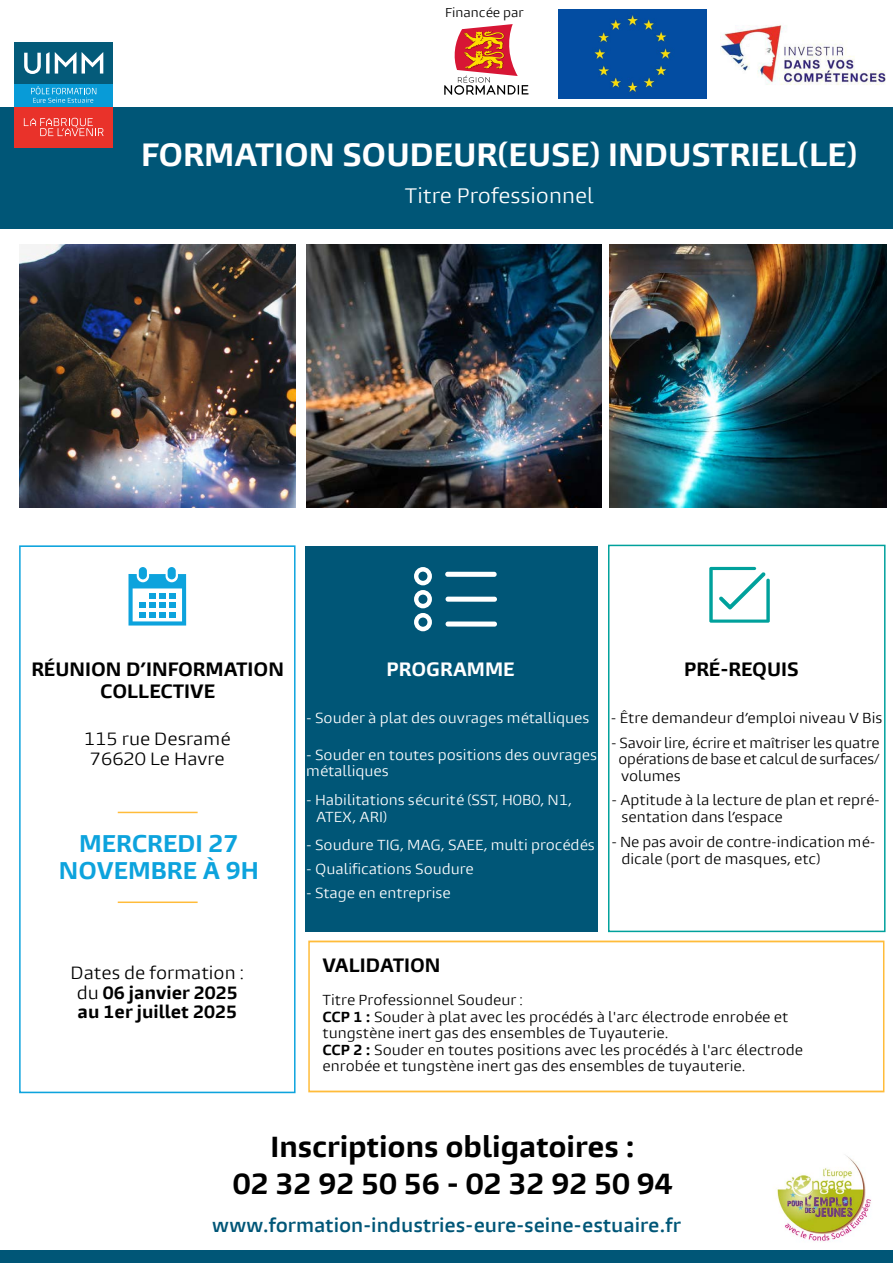
<style>
.page{position:relative;width:893px;height:1263px;background:#fff}
.page>*{position:absolute;margin:0;border:0;box-sizing:border-box;transform-origin:0 0}
.t1{font:700 30px "Burlingame Pro";color:#fff}
.t2{font:700 27px/37.5px "Burlingame Pro";color:#000;text-align:center}
.t3{font:700 22.5px/27px "Burlingame Pro";color:#0da3dd;text-align:center}
.t4{font:19.5px "Burlingame Pro";color:#fff}
.t5{font:700 18px/21.6px "Burlingame Pro";color:#000;text-align:center}
.t6{font:600 18px "Burlingame Pro";color:#005677}
.t7{font:700 18px "Burlingame Pro";color:#fff}
.t8{font:700 16.5px/19.8px "Burlingame Pro";color:#000;text-align:center}
.t9{font:16.5px/19.8px "Burlingame Pro";color:#000;text-align:center}
.t10{font:13.5px/16.5px "Burlingame Pro";color:#000}
.t11{font:13.5px/16.5px "Burlingame Pro";color:#fff}
.t12{font:12px "Burlingame Pro";color:#000}
.s1{font-weight:400}
.s2{font-weight:700}
</style>
<div class="page">
<div style="left:0;top:107px;width:893px;height:122px;background:#005677"></div>
<img style="left:19px;top:244px;width:277px;height:264px">
<img style="left:609px;top:244px;width:278px;height:264px">
<img style="left:307px;top:244px;width:294px;height:264px">
<div style="left:608px;top:545px;width:277px;height:387px;border:2px solid #00a19c"></div>
<div style="left:305px;top:546px;width:293px;height:385px;background:#005677"></div>
<div style="left:19px;top:545px;width:277px;height:548px;border:2px solid #0da3dd"></div>
<svg style="left:709px;top:567px;width:61px;height:56px"></svg>
<div style="left:168px;top:567px;width:8px;height:12px;background:#0da3dd;border-radius:4px"></div>
<div style="left:139px;top:567px;width:8px;height:12px;background:#0da3dd;border-radius:4px"></div>
<svg style="left:128px;top:574px;width:58px;height:51px"></svg>
<div style="left:169px;top:612px;width:7px;height:6px;background:#0da3dd"></div>
<div style="left:445px;top:572px;width:52px;height:5px;background:#fff;border-radius:2px"></div>
<svg style="left:414px;top:567px;width:18px;height:64px"></svg>
<hr style="left:118px;top:812px;width:80px;height:1px;background:#ffbc3a">
<div style="left:0;top:1250px;width:893px;height:13px;background:#005677"></div>
<div style="left:446px;top:597px;width:51px;height:5px;background:#fff;border-radius:2px"></div>
<div style="left:446px;top:621px;width:51px;height:6px;background:#fff;border-radius:2px"></div>
<hr style="left:118px;top:901px;width:80px;height:2px;background:#ffbc3a">
<div style="left:308px;top:941px;width:576px;height:151px;border:2px solid #ffbc3a"></div>
<div style="left:14px;top:42px;width:99px;height:42px;background:#045b7a"></div>
<svg style="left:24px;top:52px;width:52px;height:22px"></svg>
<svg style="left:82px;top:52px;width:21px;height:22px"></svg>
<div style="left:14px;top:106px;width:99px;height:42px;background:#e9322a"></div>
<svg style="left:24px;top:118px;width:80px;height:18px"></svg>
<div style="left:14px;top:84px;width:99px;height:22px;background:#089bd7"></div>
<svg style="left:31px;top:86px;width:65px;height:17px"></svg>
<svg style="left:444px;top:24px;width:84px;height:71px"></svg>
<div style="left:559px;top:9px;width:148px;height:90px;background:#034da2"></div>
<img style="left:720px;top:25px;width:165px;height:60px">
<svg style="left:745px;top:47px;width:6px;height:6px"></svg>
<img style="left:777px;top:1156px;width:94px;height:86px">
<p class="t12" style="left:445px;top:5px;width:80px">Financée par</p>
<h1 class="t1" style="left:141px;top:136px;width:718px">FORMATION SOUDEUR(EUSE) INDUSTRIEL(LE)</h1>
<h3 class="t4" style="left:405px;top:183px;width:190px">Titre Professionnel</h3>
<h3 class="t5" style="left:31px;top:659px;width:254px">RÉUNION D’INFORMATION<br>COLLECTIVE</h3>
<p class="t9" style="left:84px;top:729px;width:148px">115 rue Desramé<br>76620 Le Havre</p>
<h3 class="t3" style="left:59px;top:830px;width:202px">MERCREDI 27<br>NOVEMBRE À 9H</h3>
<p class="t8" style="left:71px;top:963px;width:175px"><span class="s1">Dates de formation : du</span> 06 janvier 2025 au 1er juillet 2025</p>
<h3 class="t7" style="left:386px;top:658px;width:130px">PROGRAMME</h3>
<p class="t11" style="left:306px;top:710px;width:285px">- Souder à plat des ouvrages métalliques</p>
<p class="t11" style="left:306px;top:746px;width:293px">- Souder en toutes positions des ouvrages métalliques</p>
<p class="t11" style="left:316px;top:792px;width:257px;text-indent:-10px">- Habilitations sécurité (SST, H0B0, N1,<br>ATEX, ARI)</p>
<p class="t11" style="left:306px;top:837px;width:290px">- Soudure TIG, MAG, SAEE, multi procédés</p>
<p class="t11" style="left:306px;top:861px;width:169px">- Qualifications Soudure</p>
<p class="t11" style="left:306px;top:885px;width:146px">- Stage en entreprise</p>
<h3 class="t5" style="left:684px;top:659px;width:116px">PRÉ-REQUIS</h3>
<p class="t10" style="left:611px;top:710px;width:273px">- Être demandeur d’emploi niveau V Bis</p>
<p class="t10" style="left:618px;top:735px;width:263px;text-align:justify;text-indent:-7px">- Savoir lire, écrire et maîtriser les quatre opérations de base et calcul de surfaces/ volumes</p>
<p class="t10" style="left:621px;top:792px;width:260px;text-indent:-10px">- Aptitude à la lecture de plan et repré&shy;sentation dans l’espace</p>
<p class="t10" style="left:621px;top:834px;width:255px;text-indent:-10px">- Ne pas avoir de contre-indication mé&shy;dicale (port de masques, etc)</p>
<h3 class="t5" style="left:322px;top:955px;width:120px">VALIDATION</h3>
<p class="t10" style="left:322px;top:992px;width:482px">Titre Professionnel Soudeur :<br><span class="s2">CCP 1 :</span> Souder à plat avec les procédés à l'arc électrode enrobée et tungstène inert gas des ensembles de Tuyauterie.<br><span class="s2">CCP 2 :</span> Souder en toutes positions avec les procédés à l'arc électrode enrobée et tungstène inert gas des ensembles de tuyauterie.</p>
<h2 class="t2" style="left:233px;top:1128px;width:442px">Inscriptions obligatoires :<br>02 32 92 50 56 - 02 32 92 50 94</h2>
<h3 class="t6" style="left:212px;top:1214px;width:470px">www.formation-industries-eure-seine-estuaire.fr</h3>
</div>
